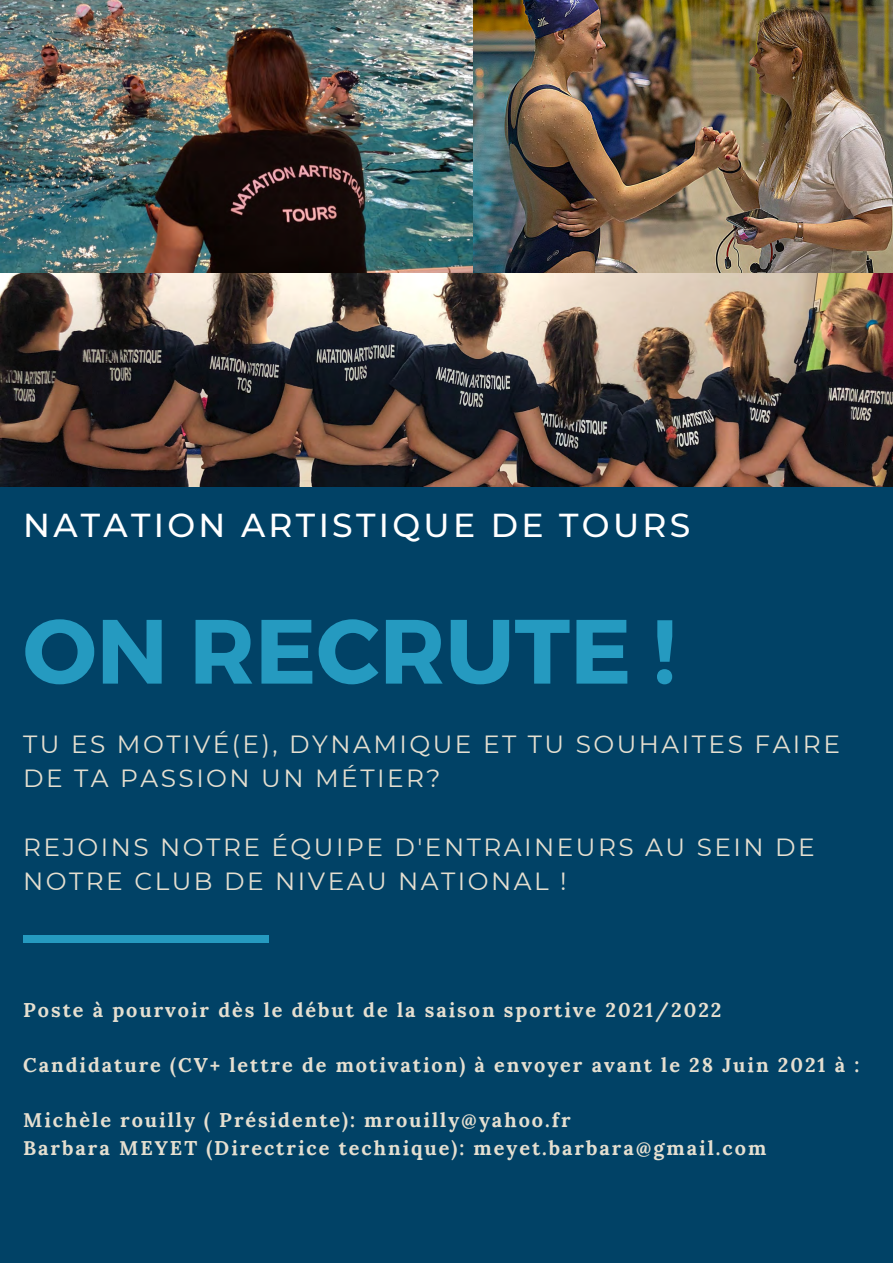
<style>
.page{position:relative;width:893px;height:1263px;background:#014266}
.page>*{position:absolute;margin:0;border:0;box-sizing:border-box;transform-origin:0 0}
.t1{font:700 91.05px "Montserrat";color:#259ac0}
.t2{font:500 33.08px "Montserrat";letter-spacing:.1em;color:#fff}
.t3{font:24.83px/34.3px "Montserrat";letter-spacing:.1em;color:#e5dfd0}
.t4{font:700 19.88px "Lora";letter-spacing:.1em;color:#e5dfd0}
</style>
<div class="page">
<img style="left:0;top:0;width:473px;height:273px">
<img style="left:473px;top:0;width:420px;height:273px">
<div style="left:23px;top:935px;width:245px;height:7px;background:#259ac0"></div>
<img style="left:0;top:274px;width:893px;height:212px">
<p class="t2" style="left:23px;top:505px;width:669px">NATATION ARTISTIQUE DE TOURS</p>
<p class="t1" style="left:23px;top:592px;width:654px">ON RECRUTE !</p>
<p class="t3" style="left:23px;top:727px;width:818px">TU ES MOTIVÉ(E), DYNAMIQUE ET TU SOUHAITES FAIRE<br>DE TA PASSION UN MÉTIER?</p>
<p class="t3" style="left:23px;top:830px;width:793px">REJOINS NOTRE ÉQUIPE D'ENTRAINEURS AU SEIN DE<br>NOTRE CLUB DE NIVEAU NATIONAL !</p>
<p class="t4" style="left:23px;top:997px;width:700px">Poste à pourvoir dès le début de la saison sportive 2021/2022</p>
<p class="t4" style="left:23px;top:1052px;width:837px">Candidature (CV+ lettre de motivation) à envoyer avant le 28 Juin 2021 à :</p>
<p class="t4" style="left:23px;top:1107px;width:549px">Michèle rouilly ( Présidente): mrouilly@yahoo.fr</p>
<p class="t4" style="left:23px;top:1134px;width:744px">Barbara MEYET (Directrice technique): meyet.barbara@gmail.com</p>
</div>
